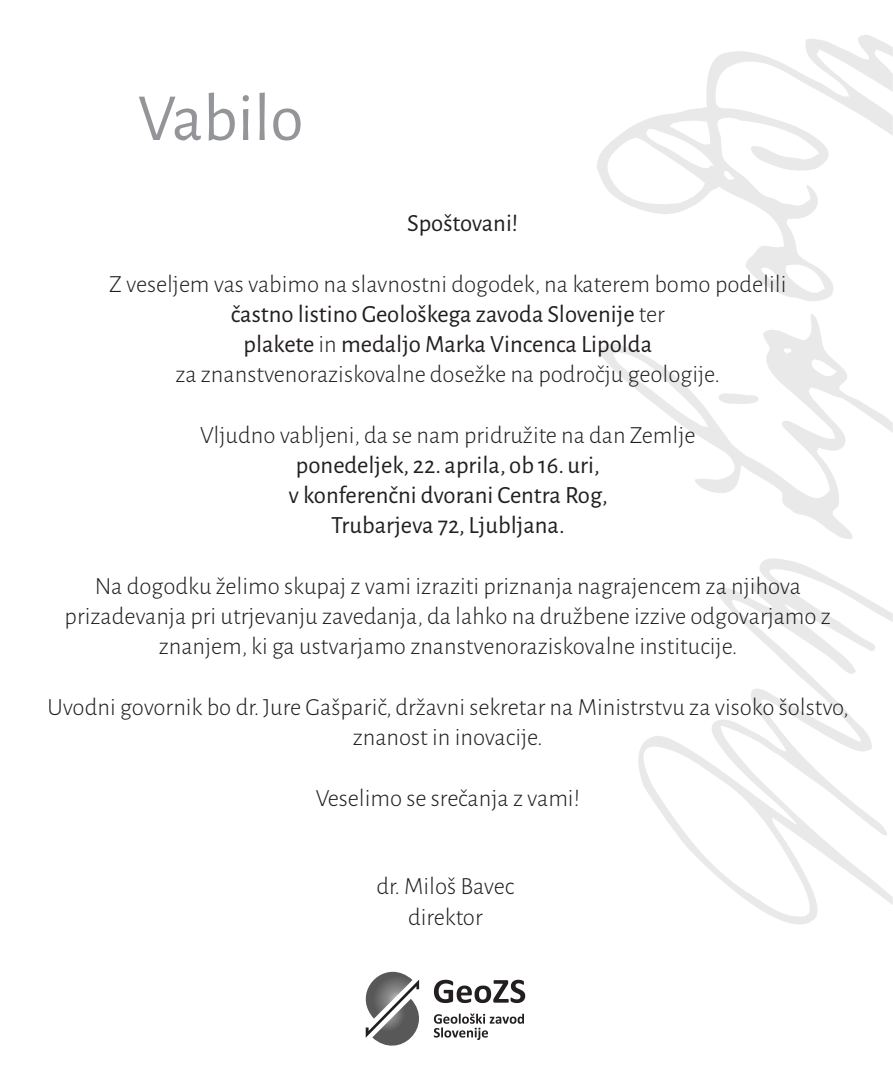
<style>
.page{position:relative;width:893px;height:1085px;background:#fff}
.page>*{position:absolute;margin:0;border:0;box-sizing:border-box;transform-origin:0 0}
.t1{font:67.5px "Alegreya Sans";color:#939598}
.t2{font:300 24.75px/30.2px "Alegreya Sans";color:#231f20;text-align:center}
.t3{font:24.75px/30.2px "Alegreya Sans";color:#231f20;text-align:center}
.s1{font-weight:300}
</style>
<div class="page">
<svg style="left:365px;top:971px;width:160px;height:75px"></svg>
<svg style="left:638px;top:558px;width:255px;height:367px"></svg>
<svg style="left:601px;top:314px;width:292px;height:225px"></svg>
<svg style="left:597px;top:35px;width:296px;height:266px"></svg>
<h1 class="t1" style="left:138px;top:86px;width:167px">Vabilo</h1>
<p class="t3" style="left:407px;top:208px;width:113px">Spoštovani!</p>
<p class="t2" style="left:109px;top:269px;width:679px">Z veseljem vas vabimo na slavnostni dogodek, na katerem bomo podelili</p>
<p class="t3" style="left:231px;top:299px;width:435px">častno listino Geološkega zavoda Slovenije <span class="s1">ter</span></p>
<p class="t3" style="left:243px;top:329px;width:410px">plakete <span class="s1">in</span> medaljo Marka Vincenca Lipolda</p>
<p class="t2" style="left:175px;top:360px;width:546px">za znanstvenoraziskovalne dosežke na področju geologije.</p>
<p class="t2" style="left:200px;top:420px;width:497px">Vljudno vabljeni, da se nam pridružite na dan Zemlje</p>
<p class="t3" style="left:288px;top:450px;width:321px">ponedeljek, 22. aprila, ob 16. uri, v konferenčni dvorani Centra Rog,<br>Trubarjeva 72, Ljubljana.</p>
<p class="t2" style="left:65px;top:571px;width:768px">Na dogodku želimo skupaj z vami izraziti priznanja nagrajencem za njihova prizadevanja pri utrjevanju zavedanja, da lahko na družbene izzive odgovarjamo z znanjem, ki ga ustvarjamo znanstvenoraziskovalne institucije.</p>
<p class="t2" style="left:47px;top:692px;width:803px">Uvodni govornik bo dr. Jure Gašparič, državni sekretar na Ministrstvu za visoko šolstvo, znanost in inovacije.</p>
<p class="t2" style="left:316px;top:782px;width:266px">Veselimo se srečanja z vami!</p>
<p class="t2" style="left:376px;top:871px;width:139px">dr. Miloš Bavec direktor</p>
</div>
